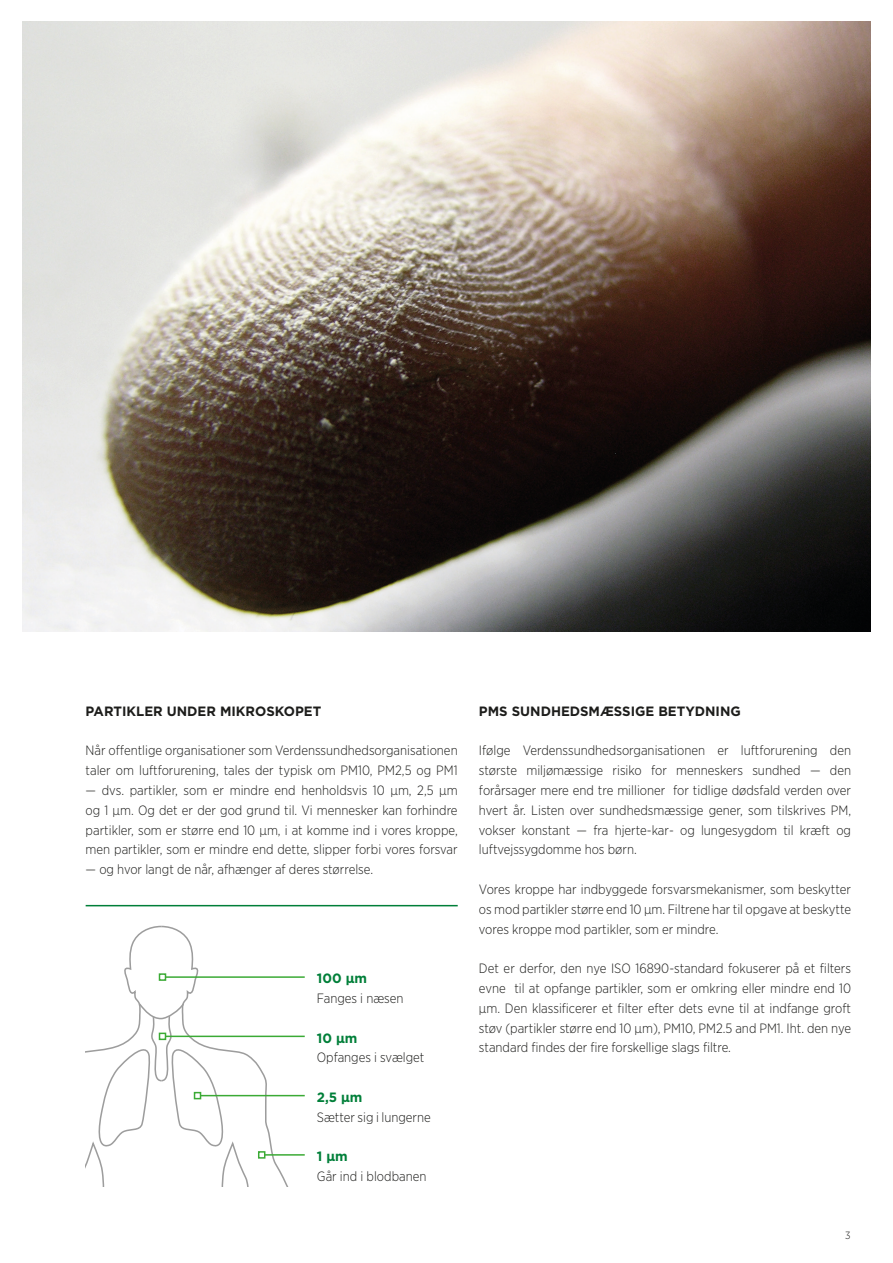
<style>
.page{position:relative;width:893px;height:1263px;background:#fff}
.page>*{position:absolute;margin:0;border:0;box-sizing:border-box;transform-origin:0 0}
._4__Intro_Grey_Para{font:300 13.5px/19.8px "Gotham Narrow";color:#1d1d1b;text-align:justify}
._4__Intro_Grey_Para-2{font:700 13.5px "Gotham";color:#1d1d1b}
._4__Intro_Grey_Para-3{font:700 13.5px "Gotham";color:#007f39}
.t1{font:300 10.5px "Gotham Narrow";color:#1d1d1b}
</style>
<div class="page">
<img style="left:22px;top:21px;width:849px;height:610px">
<svg style="left:86px;top:925px;width:212px;height:261px"></svg>
<hr style="left:86px;top:905px;width:372px;height:1px;background:#007f39">
<hr style="left:165px;top:976px;width:140px;height:2px;background:#3baa35">
<div style="left:159px;top:973px;width:7px;height:8px;border:2px solid #3baa35"></div>
<hr style="left:165px;top:1035px;width:140px;height:2px;background:#3baa35">
<div style="left:159px;top:1032px;width:7px;height:8px;border:2px solid #3baa35"></div>
<hr style="left:201px;top:1095px;width:104px;height:1px;background:#3baa35">
<div style="left:194px;top:1092px;width:7px;height:7px;border:2px solid #3baa35"></div>
<hr style="left:265px;top:1154px;width:40px;height:1px;background:#3baa35">
<div style="left:258px;top:1151px;width:7px;height:7px;border:2px solid #3baa35"></div>
<p class="_4__Intro_Grey_Para-2" style="left:86px;top:702px;width:237px">PARTIKLER UNDER MIKROSKOPET</p>
<p class="_4__Intro_Grey_Para" style="left:86px;top:740px;width:374px">Når offentlige organisationer som Verdenssundhedsorganisationen taler om luftforurening, tales der typisk om PM10, PM2,5 og PM1</p>
<p class="_4__Intro_Grey_Para" style="left:86px;top:780px;width:374px">— dvs. partikler, som er mindre end henholdsvis 10 µm, 2,5 µm og 1 µm. Og det er der god grund til. Vi mennesker kan forhindre partikler, som er større end 10 µm, i at komme ind i vores kroppe, men partikler, som er mindre end dette, slipper forbi vores forsvar</p>
<p class="_4__Intro_Grey_Para" style="left:86px;top:859px;width:289px">— og hvor langt de når, afhænger af deres størrelse.</p>
<p class="_4__Intro_Grey_Para-3" style="left:317px;top:969px;width:52px">100 µm</p>
<p class="_4__Intro_Grey_Para" style="left:317px;top:988px;width:88px">Fanges i næsen</p>
<p class="_4__Intro_Grey_Para-3" style="left:317px;top:1029px;width:42px">10 µm</p>
<p class="_4__Intro_Grey_Para" style="left:317px;top:1047px;width:109px">Opfanges i svælget</p>
<p class="_4__Intro_Grey_Para-3" style="left:317px;top:1088px;width:47px">2,5 µm</p>
<p class="_4__Intro_Grey_Para" style="left:317px;top:1107px;width:116px">Sætter sig i lungerne</p>
<p class="_4__Intro_Grey_Para-3" style="left:317px;top:1147px;width:32px">1 µm</p>
<p class="_4__Intro_Grey_Para" style="left:317px;top:1166px;width:111px">Går ind i blodbanen</p>
<p class="_4__Intro_Grey_Para-2" style="left:479px;top:702px;width:263px">PMS SUNDHEDSMÆSSIGE BETYDNING</p>
<p class="_4__Intro_Grey_Para" style="left:479px;top:740px;width:374px">Ifølge Verdenssundhedsorganisationen er luftforurening den største miljømæssige risiko for menneskers sundhed — den forårsager mere end tre millioner for tidlige dødsfald verden over hvert år. Listen over sundhedsmæssige gener, som tilskrives PM, vokser konstant — fra hjerte-kar- og lungesygdom til kræft og luftvejssygdomme hos børn.</p>
<p class="_4__Intro_Grey_Para" style="left:479px;top:879px;width:374px">Vores kroppe har indbyggede forsvarsmekanismer, som beskytter os mod partikler større end 10 µm. Filtrene har til opgave at beskytte vores kroppe mod partikler, som er mindre.</p>
<p class="_4__Intro_Grey_Para" style="left:479px;top:958px;width:374px">Det er derfor, den nye ISO 16890-standard fokuserer på et filters evne til at opfange partikler, som er omkring eller mindre end 10 µm. Den klassificerer et filter efter dets evne til at indfange groft støv (partikler større end 10 µm), PM10, PM2.5 and PM1. Iht. den nye standard findes der fire forskellige slags filtre.</p>
<p class="t1" style="left:845px;top:1229px;width:7px">3</p>
</div>
